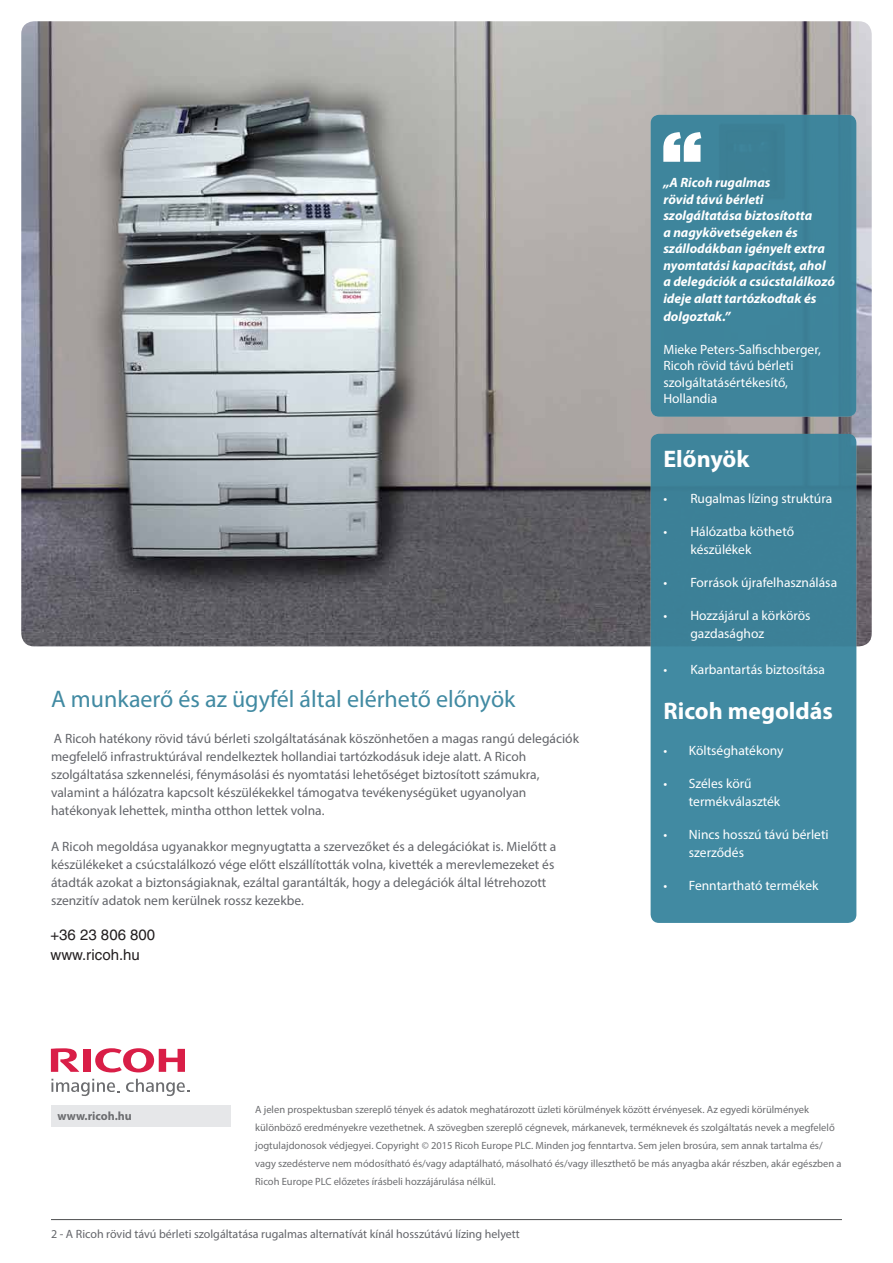
<style>
.page{position:relative;width:893px;height:1263px;background:#fff}
.page>*{position:absolute;margin:0;border:0;box-sizing:border-box;transform-origin:0 0}
.t1{font:24px "Myriad Pro";color:#418aa2}
.t2{font:700 24px "Myriad Pro";color:#fff}
.t3{font:15px/19.5px "Helvetica";color:#231f20}
.t4{font:13.5px/18px "Myriad Pro";color:#63656a}
.t5{font:13.5px/18px "Myriad Pro";color:#fff}
.t6{font:italic 700 13.5px/16.5px "Myriad Pro";color:#fff}
.t7{font:12px "Myriad Pro";color:#63656a}
.t8{font:700 12px "Myriad Pro";color:#6c6d70}
.t9{font:10.5px/18px "Myriad Pro";color:#6c6d70}
</style>
<div class="page">
<hr style="left:51px;top:1219px;width:791px;height:1px;background:#4b4c4d">
<img style="left:21px;top:21px;width:851px;height:625px">
<div style="left:651px;top:115px;width:205px;height:302px;background:#3e859b;border-radius:9px"></div>
<svg style="left:663px;top:132px;width:38px;height:30px"></svg>
<div style="left:651px;top:434px;width:205px;height:489px;background:#418aa2;border-radius:9px"></div>
<div style="left:51px;top:1105px;width:179px;height:22px;background:#e6e7e9"></div>
<svg style="left:95px;top:1048px;width:90px;height:24px"></svg>
<div style="left:83px;top:1049px;width:8px;height:23px;background:#d91e47"></div>
<svg style="left:51px;top:1048px;width:28px;height:24px"></svg>
<svg style="left:51px;top:1079px;width:68px;height:17px"></svg>
<svg style="left:126px;top:1079px;width:63px;height:17px"></svg>
<h1 class="t1" style="left:51px;top:684px;width:466px">A munkaerő és az ügyfél által elérhető előnyök</h1>
<p class="t4" style="left:51px;top:729px;width:529px">A Ricoh hatékony rövid távú bérleti szolgáltatásának köszönhetően a magas rangú delegációk megfelelő infrastruktúrával rendelkeztek hollandiai tartózkodásuk ideje alatt. A Ricoh szolgáltatása szkennelési, fénymásolási és nyomtatási lehetőséget biztosított számukra, valamint a hálózatra kapcsolt készülékekkel támogatva tevékenységüket ugyanolyan hatékonyak lehettek, mintha otthon lettek volna.</p>
<p class="t4" style="left:51px;top:837px;width:507px">A Ricoh megoldása ugyanakkor megnyugtatta a szervezőket és a delegációkat is. Mielőtt a készülékeket a csúcstalálkozó vége előtt elszállították volna, kivették a merevlemezeket és átadták azokat a biztonságiaknak, ezáltal garantálták, hogy a delegációk által létrehozott szenzitív adatok nem kerülnek rossz kezekbe.</p>
<p class="t3" style="left:51px;top:925px;width:106px">+36 23 806 800 www.ricoh.hu</p>
<p class="t6" style="left:663px;top:174px;width:173px">„A Ricoh rugalmas<br>rövid távú bérleti szolgáltatása biztosította<br>a nagykövetségeken és szállodákban igényelt extra nyomtatási kapacitást, ahol a delegációk a csúcstalálkozó ideje alatt tartózkodtak és</p>
<p class="t6" style="left:663px;top:308px;width:69px">dolgoztak.”</p>
<p class="t5" style="left:663px;top:341px;width:159px;line-height:16.5px">Mieke Peters-Salfischberger,<br>Ricoh rövid távú bérleti szolgáltatásértékesítő,<br>Hollandia</p>
<h1 class="t2" style="left:663px;top:443px;width:88px">Előnyök</h1>
<p class="t5" style="left:663px;top:489px;width:170px">• Rugalmas lízing struktúra</p>
<p class="t5" style="left:690px;top:522px;width:105px;text-indent:-27px">• Hálózatba köthető készülékek</p>
<p class="t5" style="left:663px;top:573px;width:175px">• Források újrafelhasználása</p>
<p class="t5" style="left:690px;top:606px;width:122px;text-indent:-27px">• Hozzájárul a körkörös gazdasághoz</p>
<p class="t5" style="left:663px;top:660px;width:163px">• Karbantartás biztosítása</p>
<h1 class="t2" style="left:663px;top:695px;width:171px">Ricoh megoldás</h1>
<p class="t5" style="left:663px;top:741px;width:122px">• Költséghatékony</p>
<p class="t5" style="left:689px;top:774px;width:93px;text-indent:-26px">• Széles körű termékválaszték</p>
<p class="t5" style="left:689px;top:825px;width:141px;text-indent:-26px">• Nincs hosszú távú bérleti szerződés</p>
<p class="t5" style="left:663px;top:876px;width:157px">• Fenntartható termékek</p>
<p class="t8" style="left:57px;top:1108px;width:76px">www.ricoh.hu</p>
<p class="t9" style="left:255px;top:1100px;width:588px">A jelen prospektusban szereplő tények és adatok meghatározott üzleti körülmények között érvényesek. Az egyedi körülmények különböző eredményekre vezethetnek. A szövegben szereplő cégnevek, márkanevek, terméknevek és szolgáltatás nevek a megfelelő jogtulajdonosok védjegyei. Copyright © 2015 Ricoh Europe PLC. Minden jog fenntartva. Sem jelen brosúra, sem annak tartalma és/ vagy szedésterve nem módosítható és/vagy adaptálható, másolható és/vagy illeszthető be más anyagba akár részben, akár egészben a Ricoh Europe PLC előzetes írásbeli hozzájárulása nélkül.</p>
<p class="t7" style="left:51px;top:1227px;width:470px">2 - A Ricoh rövid távú bérleti szolgáltatása rugalmas alternatívát kínál hosszútávú lízing helyett</p>
</div>
